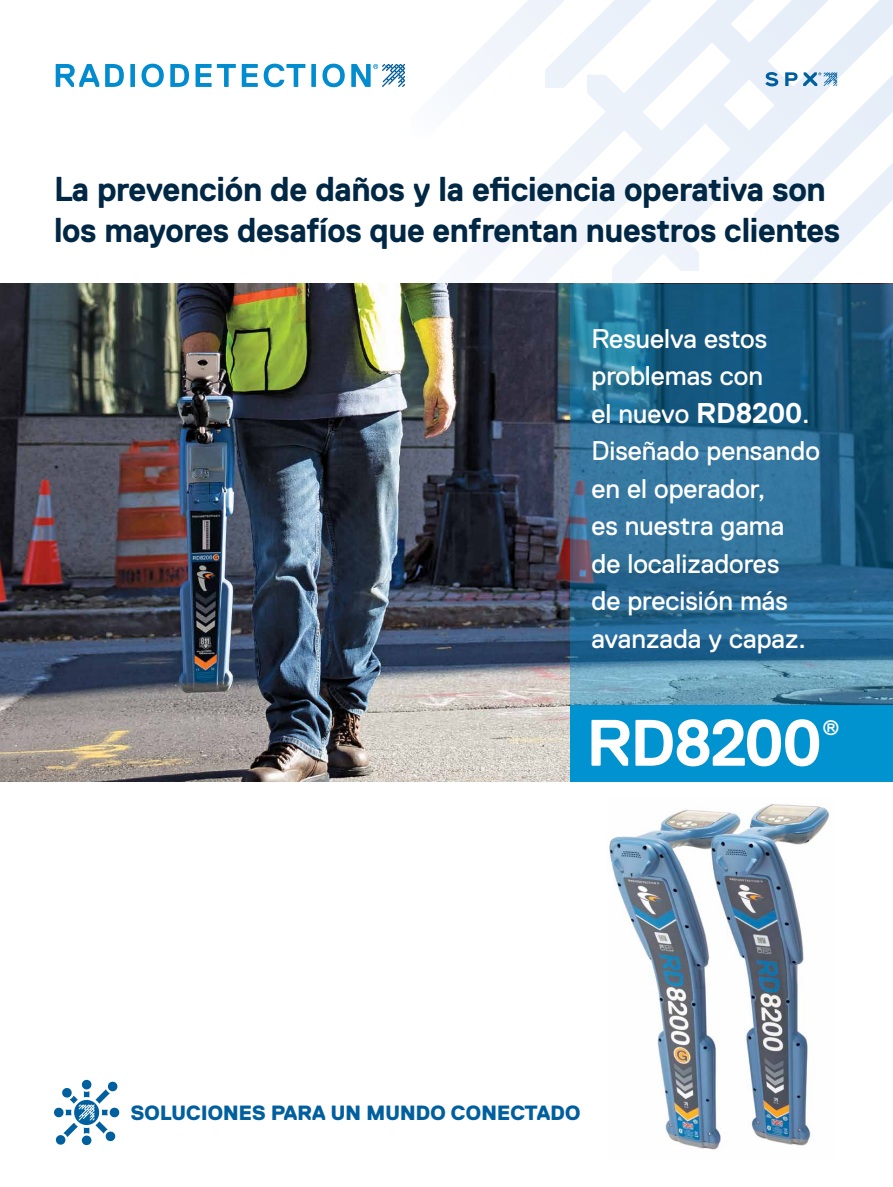
<style>
.page{position:relative;width:893px;height:1187px;background:#fff}
.page>*{position:absolute;margin:0;border:0;box-sizing:border-box;transform-origin:0 0}
.t1{font:700 34.5px/40.5px "Replica Std";letter-spacing:-.01em;color:#002744;scale:.96 1}
.t2{font:27px/37.5px "Replica Std";color:#fff}
.t3{font:21px "Replica Std";color:#fff}
.t4{font:800 20.55px "Replica Std";letter-spacing:.01em;color:#005f9e}
.s1{font-weight:700;font-size:28.5px}
</style>
<div class="page">
<svg style="left:754px;top:271px;width:139px;height:13px"></svg>
<svg style="left:406px;top:271px;width:348px;height:13px"></svg>
<svg style="left:56px;top:64px;width:43px;height:23px"></svg>
<svg style="left:105px;top:64px;width:19px;height:23px"></svg>
<svg style="left:130px;top:64px;width:5px;height:23px"></svg>
<svg style="left:141px;top:64px;width:23px;height:23px"></svg>
<svg style="left:170px;top:64px;width:19px;height:23px"></svg>
<svg style="left:196px;top:64px;width:40px;height:23px"></svg>
<svg style="left:242px;top:64px;width:16px;height:23px"></svg>
<svg style="left:264px;top:64px;width:41px;height:23px"></svg>
<svg style="left:311px;top:64px;width:5px;height:23px"></svg>
<svg style="left:322px;top:64px;width:23px;height:23px"></svg>
<svg style="left:351px;top:0;width:542px;height:271px"></svg>
<img style="left:0;top:284px;width:570px;height:497px">
<div style="left:570px;top:705px;width:323px;height:76px;background:#0093d0"></div>
<svg style="left:591px;top:719px;width:38px;height:46px"></svg>
<svg style="left:635px;top:719px;width:184px;height:47px"></svg>
<svg style="left:570px;top:284px;width:323px;height:421px;background:#2c6b91"></svg>
<img style="left:609px;top:804px;width:221px;height:346px">
<svg style="left:54px;top:1079px;width:65px;height:65px"></svg>
<p class="t1" style="left:54px;top:169px;width:821px">La prevención de daños y la eficiencia operativa son los mayores desafíos que enfrentan nuestros clientes</p>
<p class="t2" style="left:591px;top:319px;width:230px">Resuelva estos problemas con<br>el nuevo <span class="s1">RD8200</span>.<br>Diseñado pensando en el operador,<br>es nuestra gama<br>de localizadores<br>de precisión más avanzada y capaz.</p>
<p class="t4" style="left:131px;top:1101px;width:451px">SOLUCIONES PARA UN MUNDO CONECTADO</p>
<p class="t3" style="left:822px;top:716px;width:19px">®</p>
</div>
